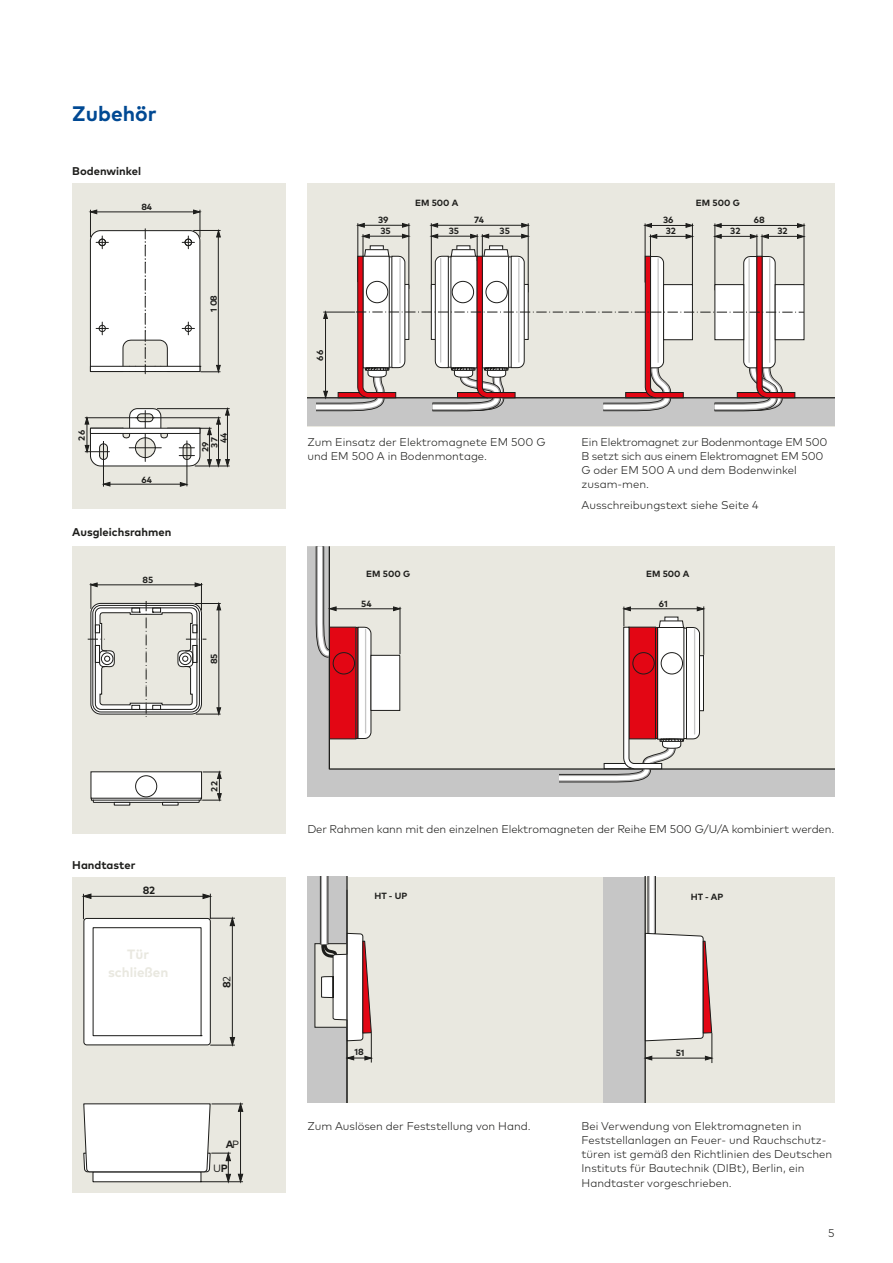
<style>
.page{position:relative;width:893px;height:1263px;background:#fff}
.page>*{position:absolute;margin:0;border:0;box-sizing:border-box;transform-origin:0 0}
.t1{font:700 21px "Mark Pro";color:#004993}
.t2{font:700 13.5px/18px "Mark Pro";color:#e9e8e0;text-align:center}
.t3{font:300 11.25px/14.2px "Mark Pro";color:#1d1d1b}
.t4{font:300 11.25px/14.2px "Mark Pro";letter-spacing:-.02em;color:#1d1d1b}
.t5{font:700 11.25px "Mark Pro";color:#1d1d1b}
.t6{font:700 10.5px "Mark Pro";color:#1d1d1b}
.t7{font:10.5px "Mark Pro";color:#1d1d1b}
.t8{font:700 9px "Mark Pro";color:#1d1d1b}
.t9{font:700 8.85px "Mark Pro";letter-spacing:.025em;color:#1d1d1b}
.s1{font-weight:400}
.s2{font-weight:700}
</style>
<div class="page">
<div style="left:72px;top:183px;width:214px;height:325px;background:#e9e8e0"></div>
<hr style="left:218px;top:421px;width:1px;height:42px;background:#1d1d1b">
<hr style="left:227px;top:412px;width:1px;height:50px;background:#1d1d1b">
<hr style="left:157px;top:408px;width:72px;height:1px;background:#1d1d1b">
<hr style="left:195px;top:466px;width:34px;height:1px;background:#1d1d1b">
<hr style="left:152px;top:417px;width:68px;height:1px;background:#1d1d1b">
<svg style="left:90px;top:210px;width:130px;height:164px"></svg>
<svg style="left:226px;top:459px;width:3px;height:7px"></svg>
<svg style="left:226px;top:409px;width:3px;height:6px"></svg>
<svg style="left:217px;top:460px;width:3px;height:6px"></svg>
<svg style="left:85px;top:408px;width:126px;height:78px"></svg>
<svg style="left:217px;top:418px;width:3px;height:6px"></svg>
<div style="left:72px;top:546px;width:214px;height:287px;background:#e9e8e0"></div>
<hr style="left:162px;top:802px;width:17px;height:3px;background:#fff">
<hr style="left:114px;top:802px;width:16px;height:3px;background:#fff">
<svg style="left:88px;top:583px;width:133px;height:134px"></svg>
<svg style="left:90px;top:771px;width:131px;height:32px;background:#d8d8d6"></svg>
<div style="left:72px;top:877px;width:214px;height:315px;background:#e9e8e0"></div>
<hr style="left:240px;top:1108px;width:1px;height:70px;background:#1d1d1b">
<hr style="left:212px;top:1104px;width:31px;height:1px;background:#1d1d1b">
<hr style="left:202px;top:1181px;width:41px;height:1px;background:#1d1d1b">
<svg style="left:238px;top:1174px;width:5px;height:8px"></svg>
<svg style="left:238px;top:1104px;width:5px;height:7px"></svg>
<svg style="left:83px;top:1103px;width:147px;height:80px;background:#ededeb"></svg>
<svg style="left:83px;top:894px;width:152px;height:152px"></svg>
<div style="left:307px;top:183px;width:527px;height:243px;background:#e9e8e0"></div>
<div style="left:307px;top:398px;width:527px;height:28px;background:#c6c6c6"></div>
<hr style="left:362px;top:225px;width:43px;height:1px;background:#1d1d1b">
<hr style="left:435px;top:225px;width:89px;height:1px;background:#1d1d1b">
<hr style="left:647px;top:225px;width:43px;height:1px;background:#1d1d1b">
<hr style="left:719px;top:225px;width:81px;height:1px;background:#1d1d1b">
<hr style="left:431px;top:223px;width:1px;height:67px;background:#1d1d1b">
<hr style="left:804px;top:223px;width:1px;height:62px;background:#1d1d1b">
<hr style="left:715px;top:223px;width:1px;height:67px;background:#1d1d1b">
<hr style="left:528px;top:223px;width:1px;height:69px;background:#1d1d1b">
<hr style="left:358px;top:223px;width:1px;height:59px;background:#1d1d1b">
<hr style="left:692px;top:223px;width:1px;height:62px;background:#1d1d1b">
<hr style="left:645px;top:223px;width:1px;height:59px;background:#1d1d1b">
<hr style="left:409px;top:223px;width:1px;height:66px;background:#1d1d1b">
<hr style="left:307px;top:397px;width:527px;height:1px;background:#1d1d1b">
<svg style="left:645px;top:224px;width:6px;height:3px"></svg>
<svg style="left:686px;top:224px;width:6px;height:3px"></svg>
<svg style="left:431px;top:223px;width:7px;height:4px"></svg>
<svg style="left:358px;top:223px;width:6px;height:4px"></svg>
<svg style="left:522px;top:223px;width:6px;height:4px"></svg>
<svg style="left:402px;top:223px;width:7px;height:4px"></svg>
<svg style="left:715px;top:224px;width:6px;height:3px"></svg>
<svg style="left:797px;top:224px;width:7px;height:3px"></svg>
<svg style="left:307px;top:234px;width:498px;height:178px"></svg>
<svg style="left:307px;top:546px;width:527px;height:250px;background:#e3e3dc"></svg>
<hr style="left:703px;top:606px;width:1px;height:49px;background:#1d1d1b">
<hr style="left:329px;top:768px;width:505px;height:2px;background:#1d1d1b">
<hr style="left:329px;top:546px;width:1px;height:223px;background:#1d1d1b">
<svg style="left:550px;top:607px;width:154px;height:180px"></svg>
<svg style="left:311px;top:546px;width:90px;height:194px"></svg>
<hr style="left:355px;top:628px;width:1px;height:111px;background:#1d1d1b">
<div style="left:333px;top:652px;width:22px;height:22px;background:#e30614;border:1px solid #1d1d1b;border-radius:50%"></div>
<div style="left:307px;top:877px;width:527px;height:225px;background:#e9e8e0"></div>
<div style="left:603px;top:877px;width:42px;height:225px;background:#c6c6c6"></div>
<hr style="left:649px;top:1058px;width:59px;height:1px;background:#1d1d1b">
<hr style="left:712px;top:1033px;width:1px;height:30px;background:#1d1d1b">
<hr style="left:644px;top:877px;width:2px;height:225px;background:#1d1d1b">
<svg style="left:647px;top:877px;width:9px;height:55px"></svg>
<div style="left:648px;top:877px;width:7px;height:56px;background:#c6c6c6"></div>
<svg style="left:650px;top:877px;width:4px;height:55px"></svg>
<svg style="left:645px;top:1056px;width:7px;height:4px"></svg>
<svg style="left:705px;top:1056px;width:7px;height:4px"></svg>
<svg style="left:307px;top:877px;width:65px;height:225px"></svg>
<svg style="left:644px;top:932px;width:69px;height:110px;background:#ebe0e0"></svg>
<h1 class="t1" style="left:72px;top:107px;width:86px">Zubehör</h1>
<p class="t5" style="left:72px;top:167px;width:70px">Bodenwinkel</p>
<p class="t9" style="left:141px;top:204px;width:12px">84</p>
<p class="t9" style="left:211px;top:311px;width:18px;rotate:-90deg">1 08</p>
<p class="t9" style="left:79px;top:441px;width:12px;rotate:-90deg">26</p>
<p class="t9" style="left:141px;top:476px;width:12px">64</p>
<p class="t5" style="left:72px;top:527px;width:101px">Ausgleichsrahmen</p>
<p class="t9" style="left:143px;top:576px;width:12px">85</p>
<p class="t9" style="left:202px;top:452px;width:12px;rotate:-90deg">29</p>
<p class="t9" style="left:211px;top:448px;width:12px;rotate:-90deg">37</p>
<p class="t9" style="left:221px;top:443px;width:12px;rotate:-90deg">44</p>
<p class="t9" style="left:211px;top:664px;width:12px;rotate:-90deg">85</p>
<p class="t5" style="left:72px;top:860px;width:65px">Handtaster</p>
<p class="t6" style="left:143px;top:886px;width:14px">82</p>
<p class="t2" style="left:108px;top:946px;width:62px">Tür schließen</p>
<p class="t9" style="left:211px;top:792px;width:12px;rotate:-90deg">22</p>
<p class="t6" style="left:223px;top:988px;width:14px;rotate:-90deg">8<span class="s1">2</span></p>
<p class="t6" style="left:226px;top:1141px;width:15px">A<span class="s1">P</span></p>
<p class="t7" style="left:213px;top:1162px;width:16px">U<span class="s2">P</span></p>
<p class="t8" style="left:415px;top:200px;width:45px">EM 500 A</p>
<p class="t8" style="left:696px;top:200px;width:45px">EM 500 G</p>
<p class="t8" style="left:378px;top:217px;width:12px">39</p>
<p class="t8" style="left:474px;top:217px;width:11px">74</p>
<p class="t8" style="left:663px;top:217px;width:12px">36</p>
<p class="t8" style="left:754px;top:217px;width:13px">68</p>
<p class="t8" style="left:317px;top:361px;width:12px;rotate:-90deg">66</p>
<p class="t8" style="left:380px;top:228px;width:12px">35</p>
<p class="t8" style="left:449px;top:228px;width:12px">35</p>
<p class="t8" style="left:500px;top:228px;width:12px">35</p>
<p class="t8" style="left:666px;top:228px;width:12px">32</p>
<p class="t8" style="left:730px;top:228px;width:12px">32</p>
<p class="t8" style="left:777px;top:228px;width:12px">32</p>
<p class="t3" style="left:307px;top:436px;width:240px">Zum Einsatz der Elektro magnete EM 500 G und EM 500 A in Bodenmontage.</p>
<p class="t4" style="left:582px;top:436px;width:248px">Ein Elektromagnet zur Bodenmontage EM 500<br>B setzt sich aus einem Elektromagnet EM 500<br>G oder EM 500 A und dem Bodenwinkel zusam-men.</p>
<p class="t3" style="left:582px;top:499px;width:179px">Ausschreibungstext siehe Seite 4</p>
<p class="t8" style="left:366px;top:571px;width:45px">EM 500 G</p>
<p class="t8" style="left:646px;top:571px;width:45px">EM 500 A</p>
<p class="t8" style="left:361px;top:600px;width:12px">54</p>
<p class="t8" style="left:659px;top:600px;width:10px">61</p>
<p class="t3" style="left:307px;top:823px;width:529px">Der Rahmen kann mit den einzelnen Elektromagneten der Reihe EM 500 G/U/A kombiniert werden.</p>
<p class="t8" style="left:374px;top:893px;width:34px">HT - UP</p>
<p class="t8" style="left:691px;top:894px;width:34px">HT - AP</p>
<p class="t8" style="left:354px;top:1048px;width:11px">18</p>
<p class="t8" style="left:676px;top:1049px;width:10px">51</p>
<p class="t3" style="left:307px;top:1120px;width:225px">Zum Auslösen der Feststellung von Hand.</p>
<p class="t3" style="left:582px;top:1120px;width:252px">Bei Verwendung von Elektromagneten in Feststell anlagen an Feuer- und Rauchschutz&shy;türen ist gemäß den Richt linien des Deutschen Instituts für Bautechnik (DIBt), Berlin, ein Handtaster vor geschrieben.</p>
<p class="t3" style="left:828px;top:1227px;width:8px">5</p>
</div>
